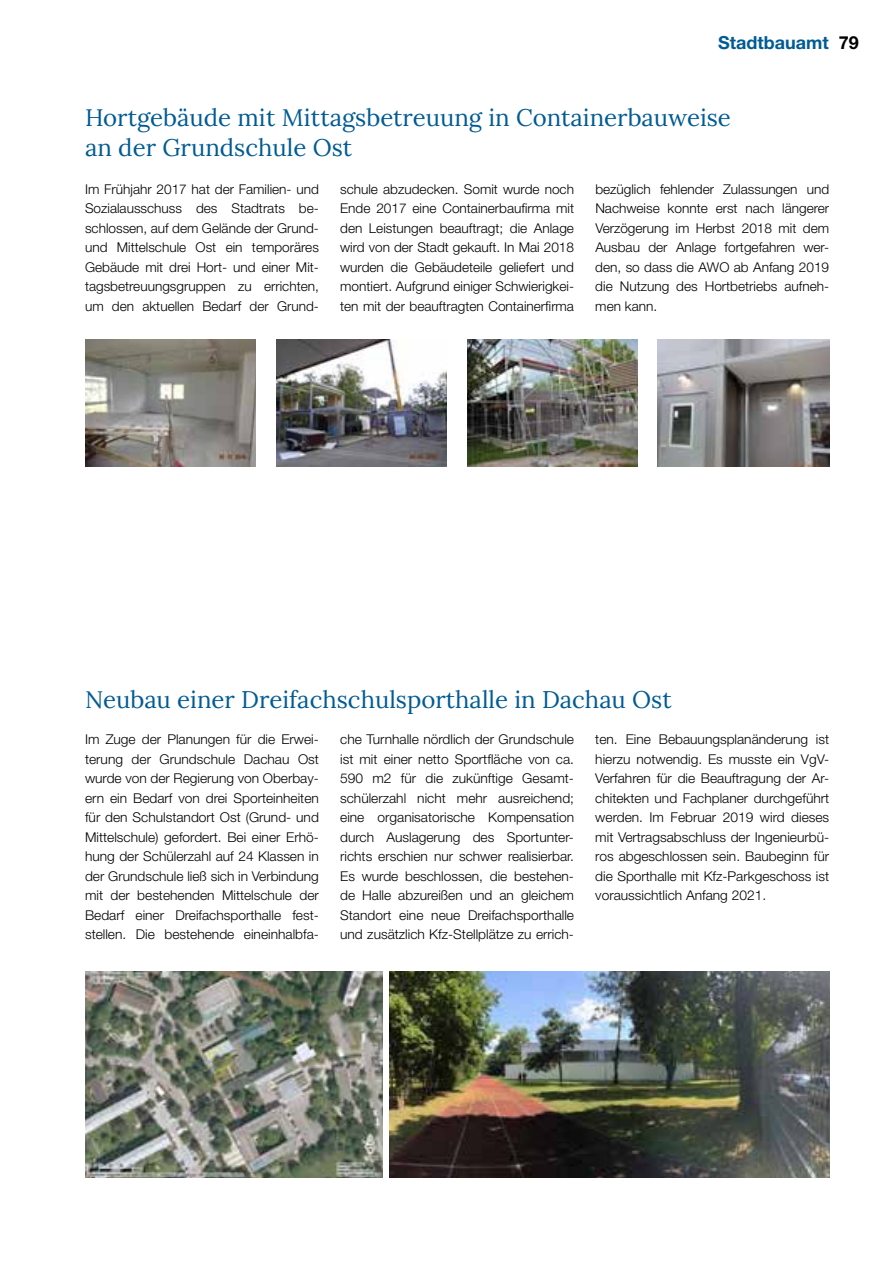
<style>
.page{position:relative;width:893px;height:1263px;background:#fff}
.page>*{position:absolute;margin:0;border:0;box-sizing:border-box;transform-origin:0 0}
.t1{font:24px/30px "Lora";color:#005b94}
.t2{font:700 18px "Helvetica Neue LT Pro";color:#005b94}
.t3{font:300 13.5px/19.5px "Helvetica Neue LT Pro";color:#000;text-align:justify}
.s1{color:#000}
</style>
<div class="page">
<img style="left:389px;top:972px;width:440px;height:206px">
<img style="left:658px;top:339px;width:171px;height:128px">
<img style="left:468px;top:339px;width:170px;height:128px">
<img style="left:276px;top:339px;width:170px;height:128px">
<img style="left:85px;top:339px;width:170px;height:128px">
<img style="left:85px;top:972px;width:298px;height:206px">
<h2 class="t2" style="left:718px;top:31px;width:142px">Stadtbauamt <span class="s1">79</span></h2>
<h1 class="t1" style="left:85px;top:101px;width:647px">Hortgebäude mit Mittagsbetreuung in Containerbauweise an der Grundschule Ost</h1>
<p class="t3" style="left:85px;top:179px;width:235px">Im Frühjahr 2017 hat der Familien- und Sozialausschuss des Stadtrats be&shy;schlossen, auf dem Gelände der Grund&shy;und Mittelschule Ost ein temporäres Gebäude mit drei Hort- und einer Mit&shy;tagsbetreuungsgruppen zu errichten, um den aktuellen Bedarf der Grund-</p>
<p class="t3" style="left:340px;top:179px;width:235px">schule abzudecken. Somit wurde noch Ende 2017 eine Containerbaufirma mit den Leistungen beauftragt; die Anlage wird von der Stadt gekauft. In Mai 2018 wurden die Gebäudeteile geliefert und montiert. Aufgrund einiger Schwierigkei&shy;ten mit der beauftragten Containerfirma</p>
<p class="t3" style="left:595px;top:179px;width:235px">bezüglich fehlender Zulassungen und Nachweise konnte erst nach längerer Verzögerung im Herbst 2018 mit dem Ausbau der Anlage fortgefahren wer&shy;den, so dass die AWO ab Anfang 2019 die Nutzung des Hortbetriebs aufneh&shy;men kann.</p>
<h1 class="t1" style="left:85px;top:683px;width:588px">Neubau einer Dreifachschulsporthalle in Dachau Ost</h1>
<p class="t3" style="left:85px;top:729px;width:235px">Im Zuge der Planungen für die Erwei&shy;terung der Grundschule Dachau Ost wurde von der Regierung von Oberbay&shy;ern ein Bedarf von drei Sporteinheiten für den Schulstandort Ost (Grund- und Mittelschule) gefordert. Bei einer Erhö&shy;hung der Schülerzahl auf 24 Klassen in der Grundschule ließ sich in Verbindung mit der bestehenden Mittelschule der Bedarf einer Dreifachsporthalle fest&shy;stellen. Die bestehende eineinhalbfa-</p>
<p class="t3" style="left:340px;top:729px;width:235px">che Turnhalle nördlich der Grundschule ist mit einer netto Sportfläche von ca.<br>590 m2 für die zukünftige Gesamt&shy;schülerzahl nicht mehr ausreichend; eine organisatorische Kompensation durch Auslagerung des Sportunter&shy;richts erschien nur schwer realisierbar.<br>Es wurde beschlossen, die bestehen&shy;de Halle abzureißen und an gleichem Standort eine neue Dreifachsporthalle und zusätzlich Kfz-Stellplätze zu errich-</p>
<p class="t3" style="left:595px;top:729px;width:235px">ten. Eine Bebauungsplanänderung ist hierzu notwendig. Es musste ein VgV-Verfahren für die Beauftragung der Ar&shy;chitekten und Fachplaner durchgeführt werden. Im Februar 2019 wird dieses mit Vertragsabschluss der Ingenieurbü&shy;ros abgeschlossen sein. Baubeginn für die Sporthalle mit Kfz-Parkgeschoss ist voraussichtlich Anfang 2021.</p>
</div>
